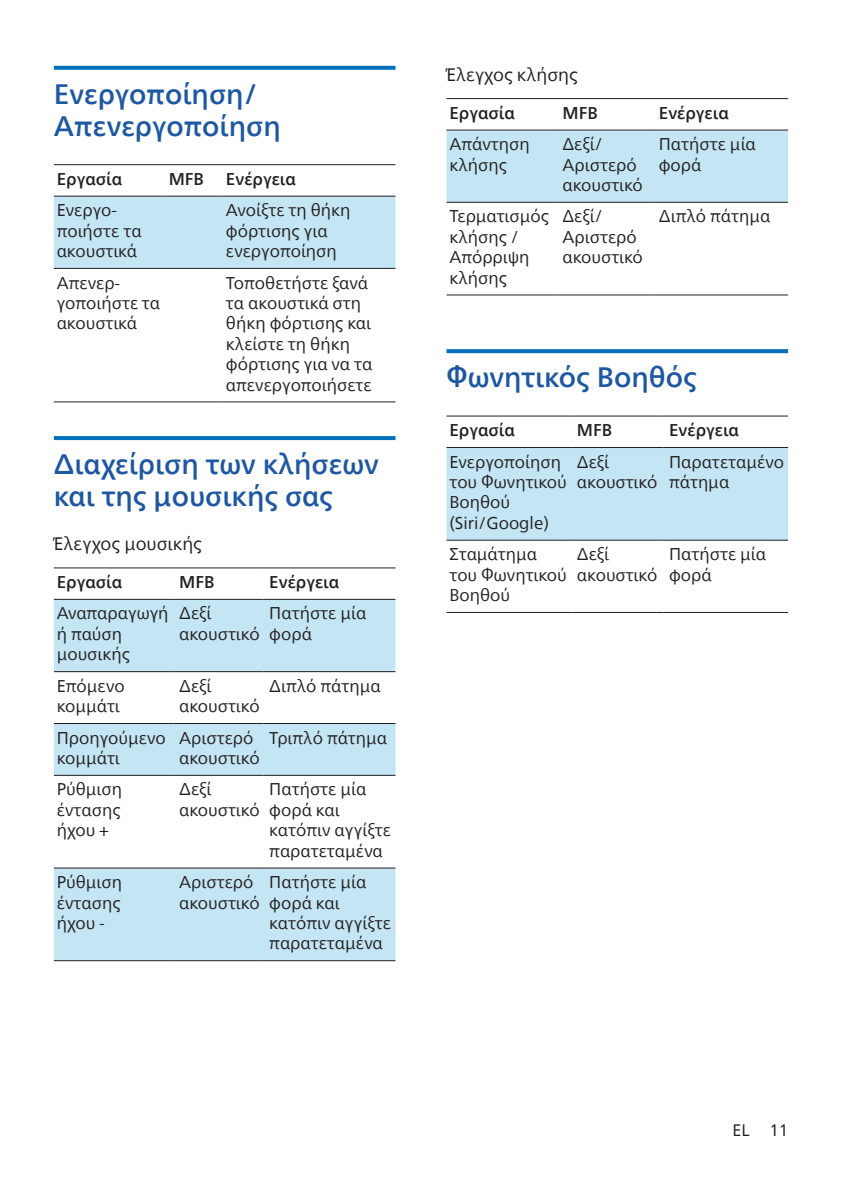
<style>
.page{position:relative;width:842px;height:1191px;background:#fff}
.page>*{position:absolute;margin:0;border:0;box-sizing:border-box;transform-origin:0 0}
.heading2{font:500 28px/32px "Neue Frutiger World";color:#1c57a5}
.Body_Text__0{font:18px "Neue Frutiger World";color:#231f20}
.Body_Text{font:17px/20.4px "Neue Frutiger World";color:#231f20}
.Body_Text-2{font:500 17px "Neue Frutiger World";color:#231f20}
.t1{font:16.4px "Neue Frutiger World";color:#231f20}
</style>
<div class="page">
<svg style="left:54px;top:66px;width:341px;height:4px"></svg>
<svg style="left:54px;top:436px;width:341px;height:4px"></svg>
<div style="left:54px;top:197px;width:341px;height:71px;background:#c4e5f4"></div>
<hr style="left:54px;top:164px;width:109px;height:1px;background:#231f20">
<hr style="left:163px;top:164px;width:57px;height:1px;background:#231f20">
<hr style="left:220px;top:164px;width:175px;height:1px;background:#231f20">
<hr style="left:54px;top:196px;width:109px;height:1px;background:#231f20">
<hr style="left:163px;top:196px;width:57px;height:1px;background:#231f20">
<hr style="left:220px;top:196px;width:175px;height:1px;background:#231f20">
<hr style="left:54px;top:268px;width:109px;height:1px;background:#231f20">
<hr style="left:163px;top:268px;width:57px;height:1px;background:#231f20">
<hr style="left:220px;top:268px;width:175px;height:1px;background:#231f20">
<hr style="left:54px;top:401px;width:109px;height:1px;background:#231f20">
<hr style="left:163px;top:401px;width:57px;height:1px;background:#231f20">
<hr style="left:220px;top:401px;width:175px;height:1px;background:#231f20">
<svg style="left:54px;top:600px;width:341px;height:360px;fill:#c4e5f4"></svg>
<svg style="left:54px;top:776px;width:341px;height:91px"></svg>
<hr style="left:54px;top:567px;width:119px;height:1px;background:#231f20">
<hr style="left:173px;top:567px;width:91px;height:1px;background:#231f20">
<hr style="left:264px;top:567px;width:131px;height:1px;background:#231f20">
<hr style="left:54px;top:599px;width:119px;height:1px;background:#231f20">
<hr style="left:173px;top:599px;width:91px;height:1px;background:#231f20">
<hr style="left:264px;top:599px;width:131px;height:1px;background:#231f20">
<hr style="left:54px;top:671px;width:119px;height:1px;background:#231f20">
<hr style="left:173px;top:671px;width:91px;height:1px;background:#231f20">
<hr style="left:264px;top:671px;width:131px;height:1px;background:#231f20">
<hr style="left:54px;top:723px;width:119px;height:1px;background:#231f20">
<hr style="left:173px;top:723px;width:91px;height:1px;background:#231f20">
<hr style="left:264px;top:723px;width:131px;height:1px;background:#231f20">
<hr style="left:54px;top:775px;width:119px;height:1px;background:#231f20">
<hr style="left:173px;top:775px;width:91px;height:1px;background:#231f20">
<hr style="left:264px;top:775px;width:131px;height:1px;background:#231f20">
<hr style="left:54px;top:867px;width:119px;height:1px;background:#231f20">
<hr style="left:173px;top:867px;width:91px;height:1px;background:#231f20">
<hr style="left:264px;top:867px;width:131px;height:1px;background:#231f20">
<hr style="left:54px;top:960px;width:119px;height:1px;background:#231f20">
<hr style="left:173px;top:960px;width:91px;height:1px;background:#231f20">
<hr style="left:264px;top:960px;width:131px;height:1px;background:#231f20">
<svg style="left:446px;top:349px;width:342px;height:4px"></svg>
<div style="left:446px;top:130px;width:342px;height:72px;background:#c4e5f4"></div>
<hr style="left:446px;top:98px;width:111px;height:1px;background:#231f20">
<hr style="left:557px;top:98px;width:96px;height:1px;background:#231f20">
<hr style="left:653px;top:98px;width:135px;height:1px;background:#231f20">
<hr style="left:446px;top:129px;width:111px;height:1px;background:#231f20">
<hr style="left:557px;top:129px;width:96px;height:1px;background:#231f20">
<hr style="left:653px;top:129px;width:135px;height:1px;background:#231f20">
<hr style="left:446px;top:202px;width:111px;height:1px;background:#231f20">
<hr style="left:557px;top:202px;width:96px;height:1px;background:#231f20">
<hr style="left:653px;top:202px;width:135px;height:1px;background:#231f20">
<hr style="left:446px;top:294px;width:111px;height:1px;background:#231f20">
<hr style="left:557px;top:294px;width:96px;height:1px;background:#231f20">
<hr style="left:653px;top:294px;width:135px;height:1px;background:#231f20">
<div style="left:446px;top:448px;width:342px;height:91px;background:#c4e5f4"></div>
<hr style="left:446px;top:415px;width:125px;height:1px;background:#231f20">
<hr style="left:571px;top:415px;width:92px;height:1px;background:#231f20">
<hr style="left:663px;top:415px;width:125px;height:1px;background:#231f20">
<hr style="left:446px;top:447px;width:125px;height:1px;background:#231f20">
<hr style="left:571px;top:447px;width:92px;height:1px;background:#231f20">
<hr style="left:663px;top:447px;width:125px;height:1px;background:#231f20">
<hr style="left:446px;top:539px;width:125px;height:1px;background:#231f20">
<hr style="left:571px;top:539px;width:92px;height:1px;background:#231f20">
<hr style="left:663px;top:539px;width:125px;height:1px;background:#231f20">
<hr style="left:446px;top:612px;width:125px;height:1px;background:#231f20">
<hr style="left:571px;top:612px;width:92px;height:1px;background:#231f20">
<hr style="left:663px;top:612px;width:125px;height:1px;background:#231f20">
<p class="heading2" style="left:54px;top:78px;width:228px">Ενεργοποίηση/<br>Απενεργοποίηση</p>
<p class="Body_Text-2" style="left:57px;top:165px;width:67px">Εργασία</p>
<p class="Body_Text-2" style="left:169px;top:165px;width:37px">MFB</p>
<p class="Body_Text-2" style="left:226px;top:165px;width:71px">Ενέργεια</p>
<p class="Body_Text" style="left:57px;top:200px;width:86px">Ενεργο&shy;ποιήστε τα ακουστικά</p>
<p class="Body_Text" style="left:226px;top:200px;width:126px">Ανοίξτε τη θήκη φόρτισης για ενεργοποίηση</p>
<p class="Body_Text" style="left:57px;top:273px;width:105px">Απενερ&shy;γοποιήστε τα ακουστικά</p>
<p class="Body_Text" style="left:226px;top:273px;width:148px">Τοποθετήστε ξανά τα ακουστικά στη θήκη φόρτισης και κλείστε τη θήκη φόρτισης για να τα απενεργοποιήσετε</p>
<p class="heading2" style="left:54px;top:448px;width:326px">Διαχείριση των κλήσεων και της μουσικής σας</p>
<p class="Body_Text__0" style="left:54px;top:530px;width:150px">Έλεγχος μουσικής</p>
<p class="Body_Text-2" style="left:57px;top:568px;width:67px">Εργασία</p>
<p class="Body_Text-2" style="left:179px;top:568px;width:37px">MFB</p>
<p class="Body_Text-2" style="left:269px;top:568px;width:71px">Ενέργεια</p>
<p class="Body_Text" style="left:57px;top:603px;width:113px">Αναπαραγωγή ή παύση μουσικής</p>
<p class="Body_Text" style="left:179px;top:603px;width:82px">Δεξί ακουστικό</p>
<p class="Body_Text" style="left:269px;top:603px;width:99px">Πατήστε μία φορά</p>
<p class="Body_Text" style="left:57px;top:676px;width:69px">Επόμενο κομμάτι</p>
<p class="Body_Text" style="left:179px;top:676px;width:82px">Δεξί ακουστικό</p>
<p class="Body_Text" style="left:269px;top:676px;width:113px">Διπλό πάτημα</p>
<p class="Body_Text" style="left:57px;top:727px;width:111px">Προηγούμενο κομμάτι</p>
<p class="Body_Text" style="left:179px;top:727px;width:82px">Αριστερό ακουστικό</p>
<p class="Body_Text" style="left:269px;top:727px;width:119px">Τριπλό πάτημα</p>
<p class="Body_Text" style="left:57px;top:779px;width:67px;text-align:justify">Ρύθμιση έντασης ήχου +</p>
<p class="Body_Text" style="left:179px;top:779px;width:82px">Δεξί ακουστικό</p>
<p class="Body_Text" style="left:269px;top:779px;width:123px">Πατήστε μία φορά και κατόπιν αγγίξτε παρατεταμένα</p>
<p class="Body_Text" style="left:57px;top:872px;width:67px;text-align:justify">Ρύθμιση έντασης ήχου -</p>
<p class="Body_Text" style="left:179px;top:872px;width:82px">Αριστερό ακουστικό</p>
<p class="Body_Text" style="left:269px;top:872px;width:123px">Πατήστε μία φορά και κατόπιν αγγίξτε παρατεταμένα</p>
<p class="Body_Text__0" style="left:446px;top:61px;width:133px">Έλεγχος κλήσης</p>
<p class="Body_Text-2" style="left:449px;top:99px;width:67px">Εργασία</p>
<p class="Body_Text-2" style="left:562px;top:99px;width:37px">MFB</p>
<p class="Body_Text-2" style="left:659px;top:99px;width:71px">Ενέργεια</p>
<p class="Body_Text" style="left:449px;top:134px;width:82px">Απάντηση κλήσης</p>
<p class="Body_Text" style="left:562px;top:134px;width:82px">Δεξί/<br>Αριστερό ακουστικό</p>
<p class="Body_Text" style="left:659px;top:134px;width:99px">Πατήστε μία φορά</p>
<p class="Body_Text" style="left:449px;top:206px;width:101px">Τερματισμός κλήσης /<br>Απόρριψη κλήσης</p>
<p class="Body_Text" style="left:562px;top:206px;width:82px">Δεξί/<br>Αριστερό ακουστικό</p>
<p class="Body_Text" style="left:659px;top:206px;width:113px">Διπλό πάτημα</p>
<p class="heading2" style="left:446px;top:361px;width:252px">Φωνητικός Βοηθός</p>
<p class="Body_Text-2" style="left:449px;top:416px;width:67px">Εργασία</p>
<p class="Body_Text-2" style="left:577px;top:416px;width:37px">MFB</p>
<p class="Body_Text-2" style="left:669px;top:416px;width:71px">Ενέργεια</p>
<p class="Body_Text" style="left:449px;top:452px;width:119px">Ενεργοποίηση του Φωνητικού<br>Βοηθού (Siri/Google)</p>
<p class="Body_Text" style="left:577px;top:452px;width:82px">Δεξί ακουστικό</p>
<p class="Body_Text" style="left:669px;top:452px;width:117px">Παρατεταμένο πάτημα</p>
<p class="Body_Text" style="left:449px;top:544px;width:119px">Σταμάτημα του Φωνητικού<br>Βοηθού</p>
<p class="Body_Text" style="left:577px;top:544px;width:82px">Δεξί ακουστικό</p>
<p class="Body_Text" style="left:669px;top:544px;width:99px">Πατήστε μία φορά</p>
<p class="t1" style="left:732px;top:1117px;width:57px">EL 11</p>
</div>
